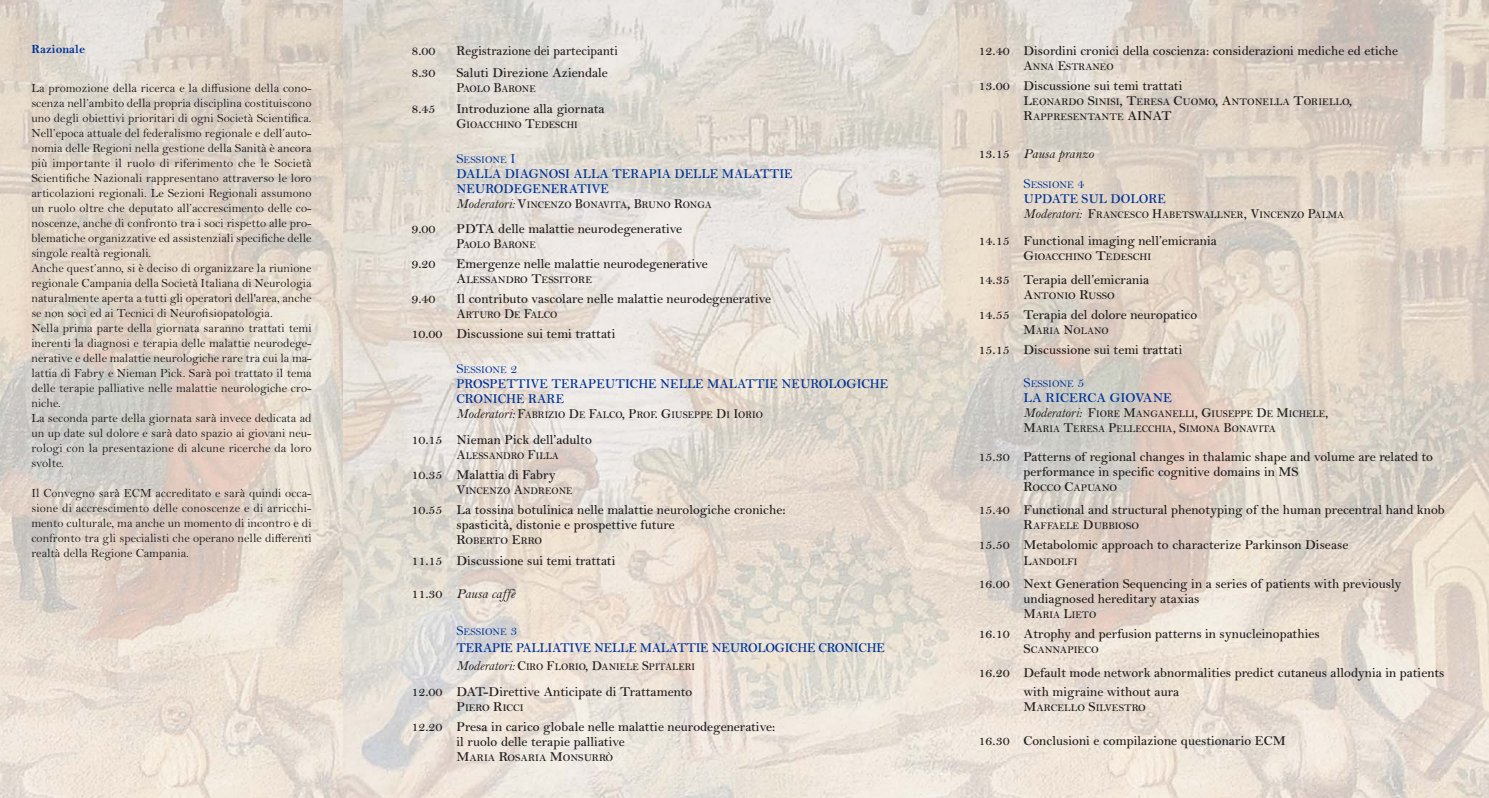
<style>
.page{position:relative;width:1489px;height:798px;background:#fff}
.page>*{position:absolute;margin:0;border:0;box-sizing:border-box;transform-origin:0 0}
.t1{font:600 13.75px/15px "Bell MT Std";color:#231f20}
.t2{font:600 13.75px/15px "Bell MT Std";color:#003398;scale:.95 1}
.t3{font:600 13.75px "Bell MT Std";letter-spacing:-.02em;color:#003398;scale:.95 1}
.t4{font:italic 13.75px "Bell MT Std";color:#231f20}
.t5{font:600 13.75px "Bell MT Std";color:#231f20;scale:.95 1}
.t6{font:600 13.75px "Bell MT Std";color:#003398}
.t7{font:12.5px/15px "Bell MT Std";color:#231f20}
.t8{font:700 12.5px "Bell MT Std";color:#003398}
.t9{font:600 10.25px/15px "Bell MT Std";color:#231f20;scale:.95 1}
.t10{font:600 10.25px/15px "Bell MT Std";color:#231f20}
.t11{font:10.25px "Bell MT Std";color:#003398}
.s1{font-size:13.75px}
.s2{font-weight:400;font-style:italic;font-size:13.75px}
.s3{font-weight:600;font-style:normal}
</style>
<div class="page">
<img style="left:0;top:0;width:344px;height:797px">
<img style="left:344px;top:0;width:1144px;height:797px">
<p class="t8" style="left:31px;top:44px;width:55px">Razionale</p>
<p class="t7" style="left:31px;top:81px;width:282px">La promozione della ricerca e la diffusione della cono&shy;scenza nell’ambito della propria disciplina costituiscono uno degli obiettivi prioritari di ogni Società Scientifica.<br>Nell’epoca attuale del federalismo regionale e dell’auto&shy;nomia delle Regioni nella gestione della Sanità è ancora più importante il ruolo di riferimento che le Società Scientifiche Nazionali rappresentano attraverso le loro articolazioni regionali. Le Sezioni Regionali assumono un ruolo oltre che deputato all’accrescimento delle co&shy;noscenze, anche di confronto tra i soci rispetto alle pro&shy;blematiche organizzative ed assistenziali specifiche delle singole realtà regionali.<br>Anche quest’anno, si è deciso di organizzare la riunione regionale Campania della Società Italiana di Neurologia naturalmente aperta a tutti gli operatori dell'area, anche se non soci ed ai Tecnici di Neurofisiopatologia.<br>Nella prima parte della giornata saranno trattati temi inerenti la diagnosi e terapia delle malattie neurodege&shy;nerative e delle malattie neurologiche rare tra cui la ma&shy;lattia di Fabry e Nieman Pick. Sarà poi trattato il tema delle terapie palliative nelle malattie neurologiche cro&shy;niche.<br>La seconda parte della giornata sarà invece dedicata ad un up date sul dolore e sarà dato spazio ai giovani neu&shy;rologi con la presentazione di alcune ricerche da loro svolte.</p>
<p class="t7" style="left:31px;top:486px;width:282px;text-align:justify">Il Convegno sarà ECM accreditato e sarà quindi occa&shy;sione di accrescimento delle conoscenze e di arricchi&shy;mento culturale, ma anche un momento di incontro e di confronto tra gli specialisti che operano nelle differenti realtà della Regione Campania.</p>
<p class="t1" style="left:411px;top:45px;width:26px">8.00</p>
<p class="t5" style="left:456px;top:46px;width:171px">Registrazione dei partecipanti</p>
<p class="t1" style="left:411px;top:66px;width:26px">8.30</p>
<p class="t1" style="left:456px;top:66px;width:153px">Saluti Direzione Aziendale</p>
<p class="t9" style="left:456px;top:82px;width:85px"><span class="s1">P</span>AOLO <span class="s1">B</span>ARONE</p>
<p class="t1" style="left:411px;top:102px;width:26px">8.45</p>
<p class="t1" style="left:456px;top:102px;width:150px">Introduzione alla giornata</p>
<p class="t9" style="left:456px;top:118px;width:129px"><span class="s1">G</span>IOACCHINO <span class="s1">T</span>EDESCHI</p>
<p class="t11" style="left:456px;top:156px;width:61px"><span class="s1">S</span>ESSIONE <span class="s1">I</span></p>
<p class="t2" style="left:456px;top:167px;width:355px">DALLA DIAGNOSI ALLA TERAPIA DELLE MALATTIE<br>NEURODEGENERATIVE</p>
<p class="t9" style="left:456px;top:198px;width:270px"><span class="s2">Moderatori:</span> <span class="s1">V</span>INCENZO <span class="s1">B</span>ONAVITA<span class="s1">, B</span>RUNO <span class="s1">R</span>ONGA</p>
<p class="t1" style="left:411px;top:222px;width:26px">9.00</p>
<p class="t1" style="left:456px;top:222px;width:227px">PDTA delle malattie neurodegenerative</p>
<p class="t9" style="left:456px;top:238px;width:85px"><span class="s1">P</span>AOLO <span class="s1">B</span>ARONE</p>
<p class="t1" style="left:411px;top:257px;width:26px">9.20</p>
<p class="t1" style="left:456px;top:257px;width:253px">Emergenze nelle malattie neurodegenerative</p>
<p class="t10" style="left:456px;top:273px;width:137px"><span class="s1">A</span>LESSANDRO <span class="s1">T</span>ESSITORE</p>
<p class="t1" style="left:411px;top:292px;width:26px">9.40</p>
<p class="t1" style="left:456px;top:292px;width:316px">Il contributo vascolare nelle malattie neurodegenerative</p>
<p class="t9" style="left:456px;top:308px;width:108px"><span class="s1">A</span>RTURO <span class="s1">D</span>E <span class="s1">F</span>ALCO</p>
<p class="t1" style="left:411px;top:327px;width:205px">10.00 Discussione sui temi trattati</p>
<p class="t11" style="left:456px;top:366px;width:62px"><span class="s1">S</span>ESSIONE <span class="s1">2</span></p>
<p class="t2" style="left:456px;top:377px;width:456px">PROSPETTIVE TERAPEUTICHE NELLE MALATTIE NEUROLOGICHE<br>CRONICHE RARE</p>
<p class="t9" style="left:456px;top:408px;width:324px"><span class="s2">Moderatori:</span> <span class="s1">F</span>ABRIZIO <span class="s1">D</span>E <span class="s1">F</span>ALCO<span class="s1">, P</span>ROF<span class="s1">. G</span>IUSEPPE <span class="s1">D</span>I <span class="s1">I</span>ORIO</p>
<p class="t1" style="left:411px;top:434px;width:182px">10.15 Nieman Pick dell’adulto</p>
<p class="t9" style="left:456px;top:449px;width:109px"><span class="s1">A</span>LESSANDRO <span class="s1">F</span>ILLA</p>
<p class="t1" style="left:411px;top:469px;width:146px">10.35 Malattia di Fabry</p>
<p class="t9" style="left:456px;top:484px;width:124px"><span class="s1">V</span>INCENZO <span class="s1">A</span>NDREONE</p>
<p class="t1" style="left:456px;top:504px;width:330px;text-indent:-45px">10.55 La tossina botulinica nelle malattie neurologiche croniche: spasticità, distonie e prospettive future</p>
<p class="t10" style="left:456px;top:534px;width:87px"><span class="s1">R</span>OBERTO <span class="s1">E</span>RRO</p>
<p class="t1" style="left:411px;top:554px;width:205px">11.15 Discussione sui temi trattati</p>
<p class="t4" style="left:411px;top:585px;width:105px"><span class="s3">11.30</span> Pausa caffè</p>
<p class="t11" style="left:456px;top:627px;width:62px"><span class="s1">S</span>ESSIONE <span class="s1">3</span></p>
<p class="t3" style="left:456px;top:642px;width:452px">TERAPIE PALLIATIVE NELLE MALATTIE NEUROLOGICHE CRONICHE</p>
<p class="t9" style="left:456px;top:659px;width:253px"><span class="s2">Moderatori:</span> <span class="s1">C</span>IRO <span class="s1">F</span>LORIO<span class="s1">, D</span>ANIELE <span class="s1">S</span>PITALERI</p>
<p class="t1" style="left:411px;top:685px;width:282px">12.00 DAT-Direttive Anticipate di Trattamento</p>
<p class="t10" style="left:456px;top:701px;width:69px"><span class="s1">P</span>IERO <span class="s1">R</span>ICCI</p>
<p class="t1" style="left:456px;top:720px;width:320px;text-indent:-45px">12.20 Presa in carico globale nelle malattie neurodegenerative: il ruolo delle terapie palliative</p>
<p class="t10" style="left:456px;top:751px;width:158px"><span class="s1">M</span>ARIA <span class="s1">R</span>OSARIA <span class="s1">M</span>ONSURRÒ</p>
<p class="t1" style="left:978px;top:45px;width:421px">12.40 Disordini cronici della coscienza: considerazioni mediche ed etiche</p>
<p class="t9" style="left:1023px;top:61px;width:96px"><span class="s1">A</span>NNA <span class="s1">E</span>STRANEO</p>
<p class="t1" style="left:978px;top:80px;width:205px">13.00 Discussione sui temi trattati</p>
<p class="t10" style="left:1023px;top:96px;width:330px"><span class="s1">L</span>EONARDO <span class="s1">S</span>INISI<span class="s1">, T</span>ERESA <span class="s1">C</span>UOMO<span class="s1">, A</span>NTONELLA <span class="s1">T</span>ORIELLO<span class="s1">,<br>R</span>APPRESENTANTE <span class="s1">AINAT</span></p>
<p class="t4" style="left:978px;top:145px;width:117px"><span class="s3">13.15</span> Pausa pranzo</p>
<p class="t11" style="left:1023px;top:181px;width:62px"><span class="s1">S</span>ESSIONE <span class="s1">4</span></p>
<p class="t2" style="left:1023px;top:192px;width:151px">UPDATE SUL DOLORE</p>
<p class="t9" style="left:1023px;top:208px;width:339px"><span class="s2">Moderatori:</span> <span class="s1">F</span>RANCESCO <span class="s1">H</span>ABETSWALLNER<span class="s1">, V</span>INCENZO <span class="s1">P</span>ALMA</p>
<p class="t1" style="left:978px;top:235px;width:240px">14.15 Functional imaging nell’emicrania</p>
<p class="t10" style="left:1023px;top:251px;width:129px"><span class="s1">G</span>IOACCHINO <span class="s1">T</span>EDESCHI</p>
<p class="t1" style="left:978px;top:274px;width:172px">14.35 Terapia dell’emicrania</p>
<p class="t10" style="left:1023px;top:289px;width:93px"><span class="s1">A</span>NTONIO <span class="s1">R</span>USSO</p>
<p class="t1" style="left:978px;top:309px;width:220px">14.55 Terapia del dolore neuropatico</p>
<p class="t9" style="left:1023px;top:324px;width:91px"><span class="s1">M</span>ARIA <span class="s1">N</span>OLANO</p>
<p class="t1" style="left:978px;top:344px;width:205px">15.15 Discussione sui temi trattati</p>
<p class="t11" style="left:1023px;top:380px;width:62px"><span class="s1">S</span>ESSIONE <span class="s1">5</span></p>
<p class="t6" style="left:1023px;top:392px;width:150px">LA RICERCA GIOVANE</p>
<p class="t9" style="left:1023px;top:407px;width:322px"><span class="s2">Moderatori:</span> <span class="s1">F</span>IORE <span class="s1">M</span>ANGANELLI<span class="s1">, G</span>IUSEPPE <span class="s1">D</span>E <span class="s1">M</span>ICHELE<span class="s1">,<br>M</span>ARIA <span class="s1">T</span>ERESA <span class="s1">P</span>ELLECCHIA<span class="s1">, S</span>IMONA <span class="s1">B</span>ONAVITA</p>
<p class="t1" style="left:1023px;top:450px;width:411px;text-indent:-45px">15.30 Patterns of regional changes in thalamic shape and volume are related to performance in specific cognitive domains in MS</p>
<p class="t10" style="left:1023px;top:481px;width:95px"><span class="s1">R</span>OCCO <span class="s1">C</span>APUANO</p>
<p class="t1" style="left:978px;top:504px;width:468px">15.40 Functional and structural phenotyping of the human precentral hand knob</p>
<p class="t10" style="left:1023px;top:519px;width:117px"><span class="s1">R</span>AFFAELE <span class="s1">D</span>UBBIOSO</p>
<p class="t1" style="left:978px;top:539px;width:371px">15.50 Metabolomic approach to characterize Parkinson Disease</p>
<p class="t9" style="left:1023px;top:554px;width:58px"><span class="s1">L</span>ANDOLFI</p>
<p class="t1" style="left:1023px;top:577px;width:379px;text-indent:-45px">16.00 Next Generation Sequencing in a series of patients with previously undiagnosed hereditary ataxias</p>
<p class="t9" style="left:1023px;top:608px;width:78px"><span class="s1">M</span>ARIA <span class="s1">L</span>IETO</p>
<p class="t1" style="left:978px;top:627px;width:343px">16.10 Atrophy and perfusion patterns in synucleinopathies</p>
<p class="t10" style="left:1023px;top:643px;width:77px"><span class="s1">S</span>CANNAPIECO</p>
<p class="t1" style="left:1023px;top:664px;width:422px;line-height:18.8px;text-indent:-45px">16.20 Default mode network abnormalities predict cutaneus allodynia in patients with migraine without aura</p>
<p class="t10" style="left:1023px;top:701px;width:124px"><span class="s1">M</span>ARCELLO <span class="s1">S</span>ILVESTRO</p>
<p class="t1" style="left:978px;top:734px;width:309px">16.30 Conclusioni e compilazione questionario ECM</p>
</div>
